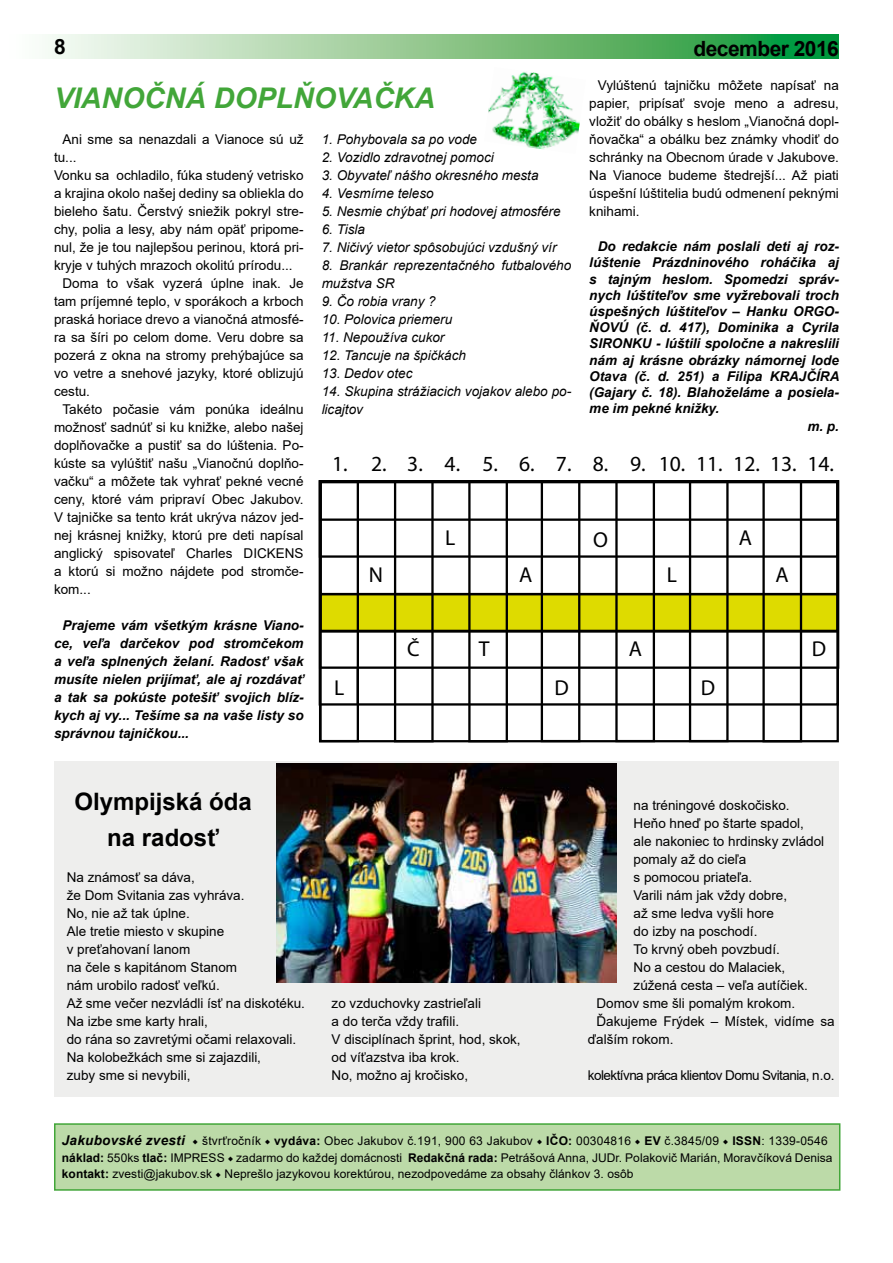
<style>
.page{position:relative;width:893px;height:1263px;background:#fff}
.page>*{position:absolute;margin:0;border:0;box-sizing:border-box;transform-origin:0 0}
.t1{font:italic 700 28.5px "Arial";color:#42a639}
.t2{font:700 24px/36px "Arial";color:#000;text-align:center}
.t3{font:21.6px "Myriad Pro";color:#000}
.t4{font:700 21px "Arial";letter-spacing:-.025em;color:#000}
.t5{font:13.5px/18px "Arial";color:#000}
.t6{font:italic 700 13.5px/16.2px "Arial";color:#000;text-align:justify}
.t7{font:italic 13.5px/18px "Arial";color:#000}
.t8{font:13.5px "Arial";letter-spacing:-.04em;color:#000}
.t9{font:12px/16.5px "Arial";letter-spacing:.005em;color:#000}
.s1{font-weight:700;font-style:italic;font-size:13.5px}
.s2{font-family:"Minion Pro"}
.s3{font-weight:700}
</style>
<div class="page">
<svg style="left:48px;top:34px;width:791px;height:24px;background:#86c68e"></svg>
<div style="left:55px;top:1124px;width:785px;height:66px;background:#bcdaa8"></div>
<div style="left:54px;top:1123px;width:786px;height:68px;border:2px solid #42a639"></div>
<div style="left:320px;top:594px;width:518px;height:37px;background:#dedb00"></div>
<div style="left:394px;top:480px;width:40px;height:262px;border:2px solid #000"></div>
<div style="left:319px;top:480px;width:520px;height:41px;border:2px solid #000"></div>
<div style="left:319px;top:480px;width:520px;height:115px;border:2px solid #000"></div>
<div style="left:319px;top:481px;width:520px;height:151px;border:2px solid #000"></div>
<div style="left:319px;top:480px;width:520px;height:78px;border:2px solid #000"></div>
<hr style="left:395px;top:593px;width:37px;height:2px;background:#000">
<div style="left:468px;top:480px;width:40px;height:262px;border:2px solid #000"></div>
<div style="left:319px;top:480px;width:40px;height:262px;border:2px solid #000"></div>
<div style="left:541px;top:480px;width:39px;height:262px;border:2px solid #000"></div>
<div style="left:615px;top:480px;width:40px;height:262px;border:2px solid #000"></div>
<div style="left:689px;top:480px;width:40px;height:262px;border:2px solid #000"></div>
<div style="left:762px;top:480px;width:40px;height:262px;border:2px solid #000"></div>
<div style="left:54px;top:761px;width:785px;height:336px;background:#eeeeed"></div>
<img style="left:276px;top:763px;width:341px;height:219px">
<img style="left:488px;top:72px;width:92px;height:78px">
<h3 class="t4" style="left:54px;top:32px;width:13px">8</h3>
<h3 class="t4" style="left:693px;top:34px;width:147px">december 2016</h3>
<p class="t5" style="left:589px;top:76px;width:251px;text-align:justify;text-indent:9px">Vylúštenú tajničku môžete napísať na papier, pripísať svoje meno a adresu, vložiť do obálky s heslom „Vianočná dopl&shy;ňovačka“ a obálku bez známky vhodiť do schránky na Obecnom úrade v Jakubove.<br>Na Vianoce budeme štedrejší... Až piati úspešní lúštitelia budú odmenení peknými knihami.</p>
<p class="t6" style="left:589px;top:239px;width:252px;text-indent:9px">Do redakcie nám poslali deti aj roz&shy;lúštenie Prázdninového roháčika aj s tajným heslom. Spomedzi správ&shy;nych lúštiteľov sme vyžrebovali troch úspešných lúštiteľov – Hanku ORGO-ŇOVÚ (č. d. 417), Dominika a Cyrila SIRONKU - lúštili spoločne a nakreslili nám aj krásne obrázky námornej lode Otava (č. d. 251) a Filipa KRAJČÍRA (Gajary č. 18). Blahoželáme a posiela&shy;me im pekné knižky.</p>
<p class="t6" style="left:807px;top:418px;width:33px">m. p.</p>
<h1 class="t1" style="left:54px;top:79px;width:383px">VIANOČNÁ DOPLŇOVAČKA</h1>
<p class="t5" style="left:63px;top:130px;width:243px">Ani sme sa nenazdali a Vianoce sú už</p>
<p class="t5" style="left:54px;top:148px;width:24px">tu...</p>
<p class="t5" style="left:54px;top:166px;width:251px">Vonku sa ochladilo, fúka studený vetrisko</p>
<p class="t5" style="left:54px;top:184px;width:251px">a krajina okolo našej dediny sa obliekla do</p>
<p class="t5" style="left:54px;top:202px;width:251px">bieleho šatu. Čerstvý sniežik pokryl stre-</p>
<p class="t5" style="left:54px;top:220px;width:251px">chy, polia a lesy, aby nám opäť pripome-</p>
<p class="t5" style="left:54px;top:238px;width:251px">nul, že je tou najlepšou perinou, ktorá pri-</p>
<p class="t5" style="left:54px;top:256px;width:240px">kryje v tuhých mrazoch okolitú prírodu...</p>
<p class="t5" style="left:63px;top:274px;width:243px">Doma to však vyzerá úplne inak. Je</p>
<p class="t5" style="left:54px;top:292px;width:251px">tam príjemné teplo, v sporákoch a krboch</p>
<p class="t5" style="left:54px;top:310px;width:251px">praská horiace drevo a vianočná atmosfé-</p>
<p class="t5" style="left:54px;top:328px;width:251px">ra sa šíri po celom dome. Veru dobre sa</p>
<p class="t5" style="left:54px;top:346px;width:251px">pozerá z okna na stromy prehýbajúce sa</p>
<p class="t5" style="left:54px;top:364px;width:251px">vo vetre a snehové jazyky, ktoré oblizujú</p>
<p class="t5" style="left:54px;top:382px;width:38px">cestu.</p>
<p class="t5" style="left:63px;top:400px;width:243px">Takéto počasie vám ponúka ideálnu</p>
<p class="t5" style="left:54px;top:418px;width:251px">možnosť sadnúť si ku knižke, alebo našej</p>
<p class="t5" style="left:54px;top:436px;width:251px">doplňovačke a pustiť sa do lúštenia. Po-</p>
<p class="t5" style="left:54px;top:454px;width:251px">kúste sa vylúštiť našu „Vianočnú doplňo-</p>
<p class="t5" style="left:54px;top:472px;width:251px">vačku“ a môžete tak vyhrať pekné vecné</p>
<p class="t5" style="left:54px;top:490px;width:251px">ceny, ktoré vám pripraví Obec Jakubov.</p>
<p class="t5" style="left:54px;top:508px;width:251px">V tajničke sa tento krát ukrýva názov jed-</p>
<p class="t5" style="left:54px;top:526px;width:251px">nej krásnej knižky, ktorú pre deti napísal</p>
<p class="t5" style="left:54px;top:544px;width:251px">anglický spisovateľ Charles DICKENS</p>
<p class="t5" style="left:54px;top:562px;width:251px">a ktorú si možno nájdete pod stromče-</p>
<p class="t5" style="left:54px;top:580px;width:38px">kom...</p>
<p class="t6" style="left:54px;top:617px;width:251px;line-height:18px;text-indent:9px">Prajeme vám všetkým krásne Viano&shy;ce, veľa darčekov pod stromčekom a veľa splnených želaní. Radosť však musíte nielen prijímať, ale aj rozdávať a tak sa pokúste potešiť svojich blíz&shy;kych aj vy... Tešíme sa na vaše listy so správnou tajničkou...</p>
<p class="t7" style="left:322px;top:130px;width:157px">1. Pohybovala sa po vode</p>
<p class="t7" style="left:322px;top:148px;width:174px">2. Vozidlo zdravotnej pomoci</p>
<p class="t7" style="left:322px;top:166px;width:218px">3. Obyvateľ nášho okresného mesta</p>
<p class="t7" style="left:322px;top:184px;width:114px">4. Vesmírne teleso</p>
<p class="t7" style="left:322px;top:202px;width:240px">5. Nesmie chýbať pri hodovej atmosfére</p>
<p class="t7" style="left:322px;top:220px;width:45px">6. Tisla</p>
<p class="t7" style="left:322px;top:238px;width:236px">7. Ničivý vietor spôsobujúci vzdušný vír</p>
<p class="t7" style="left:322px;top:256px;width:251px">8. Brankár reprezentačného futbalového mužstva SR</p>
<p class="t7" style="left:322px;top:292px;width:116px">9. Čo robia vrany ?</p>
<p class="t7" style="left:322px;top:310px;width:132px">10. Polovica priemeru</p>
<p class="t7" style="left:322px;top:328px;width:124px">11. Nepoužíva cukor</p>
<p class="t7" style="left:322px;top:346px;width:146px">12. Tancuje na špičkách</p>
<p class="t7" style="left:322px;top:364px;width:92px">13. Dedov otec</p>
<p class="t7" style="left:322px;top:382px;width:251px">14. Skupina strážiacich vojakov alebo po&shy;licajtov</p>
<h3 class="t3" style="left:371px;top:450px;width:464px">2. 3. 4. 5. 6. 7. 8. 9. 10. 11. 12. 13. 14.</h3>
<h3 class="t3" style="left:332px;top:450px;width:17px">1.</h3>
<h3 class="t3" style="left:445px;top:524px;width:12px">L</h3>
<h3 class="t3" style="left:739px;top:524px;width:15px">A</h3>
<h3 class="t3" style="left:593px;top:526px;width:16px">O</h3>
<h3 class="t3" style="left:369px;top:562px;width:16px">N</h3>
<h3 class="t3" style="left:775px;top:562px;width:15px">A</h3>
<h3 class="t3" style="left:519px;top:562px;width:15px">A</h3>
<h3 class="t3" style="left:667px;top:562px;width:12px">L</h3>
<h3 class="t3" style="left:407px;top:635px;width:14px">Č</h3>
<h3 class="t3" style="left:812px;top:635px;width:16px">D</h3>
<h3 class="t3" style="left:479px;top:635px;width:12px">T</h3>
<h3 class="t3" style="left:629px;top:635px;width:15px">A</h3>
<h3 class="t3" style="left:554px;top:674px;width:16px">D</h3>
<h3 class="t3" style="left:701px;top:674px;width:16px">D</h3>
<h3 class="t3" style="left:334px;top:674px;width:12px">L</h3>
<h2 class="t2" style="left:74px;top:784px;width:179px">Olympijská óda na radosť</h2>
<p class="t5" style="left:67px;top:868px;width:240px">Na známosť sa dáva,<br>že Dom Svitania zas vyhráva.<br>No, nie až tak úplne.<br>Ale tretie miesto v skupine<br>v preťahovaní lanom<br>na čele s kapitánom Stanom<br>nám urobilo radosť veľkú.<br>Až sme večer nezvládli ísť na diskotéku.<br>Na izbe sme karty hrali,<br>do rána so zavretými očami relaxovali.<br>Na kolobežkách sme si zajazdili,<br>zuby sme si nevybili,</p>
<p class="t5" style="left:332px;top:994px;width:191px">zo vzduchovky zastrieľali<br>a do terča vždy trafili.<br>V disciplínach šprint, hod, skok, od víťazstva iba krok.<br>No, možno aj kročisko,</p>
<p class="t5" style="left:634px;top:796px;width:158px">na tréningové doskočisko.</p>
<p class="t5" style="left:634px;top:814px;width:172px">Heňo hneď po štarte spadol,</p>
<p class="t5" style="left:634px;top:832px;width:192px">ale nakoniec to hrdinsky zvládol</p>
<p class="t5" style="left:634px;top:850px;width:114px">pomaly až do cieľa</p>
<p class="t5" style="left:634px;top:868px;width:120px">s pomocou priateľa.</p>
<p class="t5" style="left:634px;top:886px;width:155px">Varili nám jak vždy dobre,</p>
<p class="t5" style="left:634px;top:904px;width:142px">až sme ledva vyšli hore</p>
<p class="t5" style="left:634px;top:922px;width:125px">do izby na poschodí.</p>
<p class="t5" style="left:634px;top:940px;width:148px">To krvný obeh povzbudí.</p>
<p class="t5" style="left:634px;top:958px;width:153px">No a cestou do Malaciek,</p>
<p class="t5" style="left:634px;top:976px;width:176px">zúžená cesta – veľa autíčiek.</p>
<p class="t5" style="left:596px;top:994px;width:200px">Domov sme šli pomalým krokom.</p>
<p class="t5" style="left:596px;top:1012px;width:240px">Ďakujeme Frýdek – Místek, vidíme sa</p>
<p class="t5" style="left:588px;top:1030px;width:87px">ďalším rokom.</p>
<p class="t8" style="left:588px;top:1066px;width:248px">kolektívna práca klientov Domu Svitania, n.o.</p>
<p class="t9" style="left:62px;top:1133px;width:772px"><span class="s1">Jakubovské zvesti</span> <span class="s2">◆</span> štvrťročník <span class="s2">◆</span> <span class="s3">vydáva:</span> Obec Jakubov č.191, 900 63 Jakubov <span class="s2">◆</span> <span class="s3">IČO:</span> 00304816 <span class="s2">◆</span> <span class="s3">EV</span> č.3845/09 <span class="s2">◆</span> <span class="s3">ISSN</span>: 1339-0546 <span class="s3">náklad:</span> 550ks <span class="s3">tlač:</span> IMPRESS <span class="s2">◆</span> zadarmo do každej domácnosti <span class="s3">Redakčná rada:</span> Petrášová Anna, JUDr. Polakovič Marián, Moravčíková Denisa <span class="s3">kontakt:</span> zvesti@jakubov.sk <span class="s2">◆</span> Neprešlo jazykovou korektúrou, nezodpovedáme za obsahy článkov 3. osôb</p>
</div>
